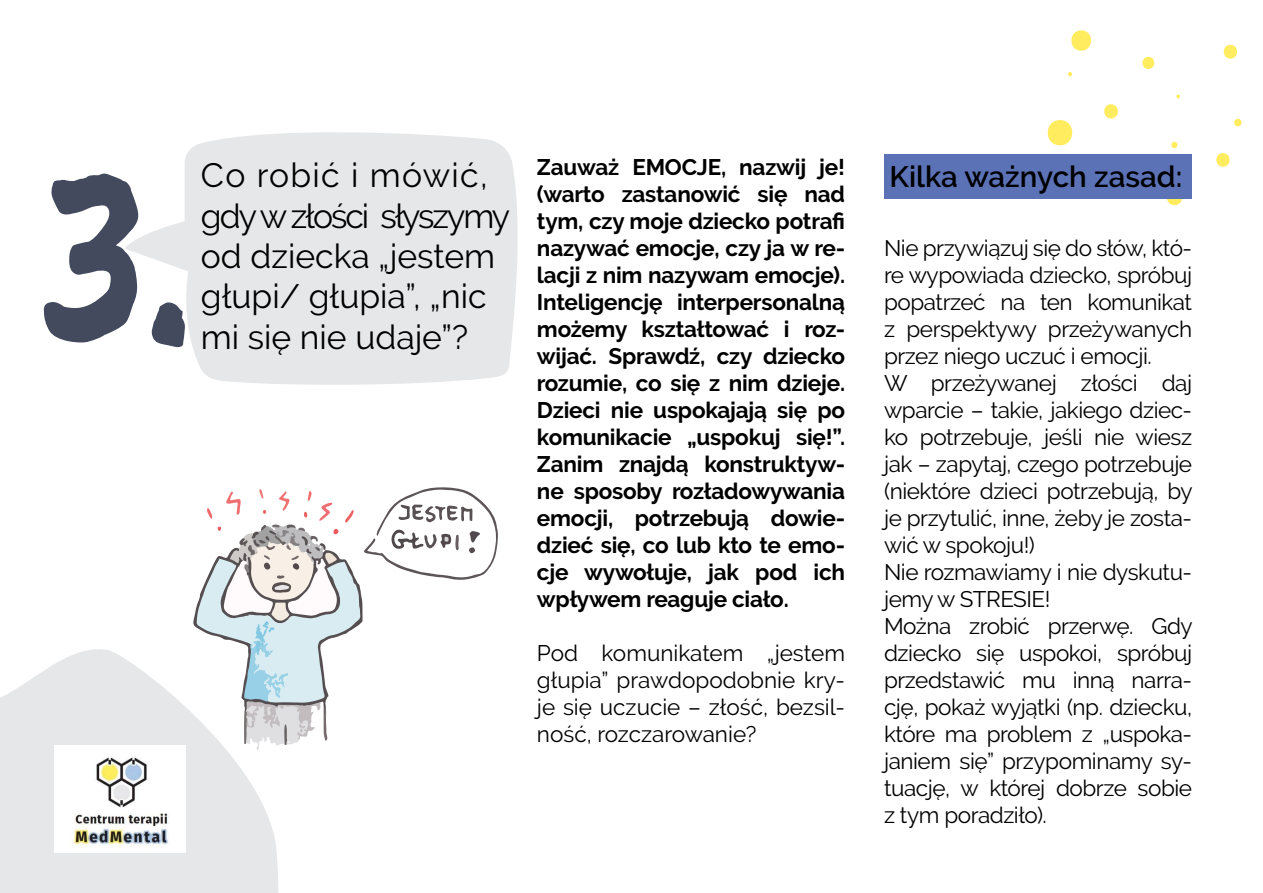
<style>
.page{position:relative;width:1263px;height:893px;background:#fff}
.page>*{position:absolute;margin:0;border:0;box-sizing:border-box;transform-origin:0 0}
.t1{font:257.7px "Caveat Brush";color:#434a5d}
.t2{font:33.75px/40.5px "Raleway";color:#000}
.t3{font:600 29.55px "Raleway";color:#000}
.t4{font:22.5px/27px "Raleway";letter-spacing:-.02em;color:#000;text-align:justify}
.t5{font:700 22.5px/27px "Raleway";letter-spacing:-.01em;color:#000;text-align:justify}
</style>
<div class="page">
<svg style="left:0;top:649px;width:278px;height:244px;fill:#e6e7e8"></svg>
<svg style="left:1047px;top:120px;width:26px;height:25px"></svg>
<svg style="left:1071px;top:30px;width:20px;height:21px"></svg>
<svg style="left:1068px;top:72px;width:4px;height:4px"></svg>
<svg style="left:1142px;top:57px;width:13px;height:12px"></svg>
<svg style="left:1104px;top:104px;width:14px;height:14px"></svg>
<svg style="left:1176px;top:95px;width:4px;height:3px"></svg>
<svg style="left:1171px;top:142px;width:7px;height:6px"></svg>
<svg style="left:1234px;top:119px;width:8px;height:7px"></svg>
<svg style="left:1216px;top:153px;width:14px;height:14px"></svg>
<svg style="left:1223px;top:45px;width:14px;height:14px"></svg>
<svg style="left:1167px;top:199px;width:15px;height:6px"></svg>
<svg style="left:125px;top:132px;width:393px;height:253px;fill:#e6e7e8"></svg>
<svg style="left:193px;top:487px;width:305px;height:263px"></svg>
<div style="left:884px;top:154px;width:307px;height:45px;background:#5c72b7"></div>
<img style="left:54px;top:746px;width:132px;height:106px">
<h1 class="t1" style="left:39px;top:107px;width:158px">3.</h1>
<h2 class="t2" style="left:201px;top:155px;width:311px">Co robić i mówić, gdy w złości słyszymy od dziecka „jestem głupi/ głupia”, „nic</h2>
<h2 class="t2" style="left:201px;top:317px;width:269px">mi się nie udaje”?</h2>
<p class="t5" style="left:537px;top:154px;width:310px">Zauważ EMOCJE, nazwij je! (warto zastanowić się nad tym, czy moje dziecko potrafi nazywać emocje, czy ja w re&shy;lacji z nim nazywam emocje).<br>Inteligencję interpersonalną możemy kształtować i roz&shy;wijać. Sprawdź, czy dziecko rozumie, co się z nim dzieje.<br>Dzieci nie uspokajają się po komunikacie „uspokuj się!”.<br>Zanim znajdą konstruktyw&shy;ne sposoby rozładowywania emocji, potrzebują dowie&shy;dzieć się, co lub kto te emo&shy;cje wywołuje, jak pod ich wpływem reaguje ciało.</p>
<p class="t4" style="left:537px;top:640px;width:310px">Pod komunikatem „jestem głupia” prawdopodobnie kry&shy;je się uczucie – złość, bezsil&shy;ność, rozczarowanie?</p>
<h3 class="t3" style="left:889px;top:159px;width:294px">Kilka ważnych zasad:</h3>
<p class="t4" style="left:884px;top:235px;width:310px;text-align:left">Nie przywiązuj się do słów, któ&shy;re wypowiada dziecko, spróbuj popatrzeć na ten komunikat z perspektywy przeżywanych przez niego uczuć i emocji.<br>W przeżywanej złości daj wparcie – takie, jakiego dziec&shy;ko potrzebuje, jeśli nie wiesz jak – zapytaj, czego potrzebuje (niektóre dzieci potrzebują, by je przytulić, inne, żeby je zosta&shy;wić w spokoju!)<br>Nie rozmawiamy i nie dyskutu&shy;jemy w STRESIE!<br>Można zrobić przerwę. Gdy dziecko się uspokoi, spróbuj przedstawić mu inną narra&shy;cję, pokaż wyjątki (np. dziecku, które ma problem z „uspoka&shy;janiem się” przypominamy sy&shy;tuację, w której dobrze sobie z tym poradziło).</p>
</div>
